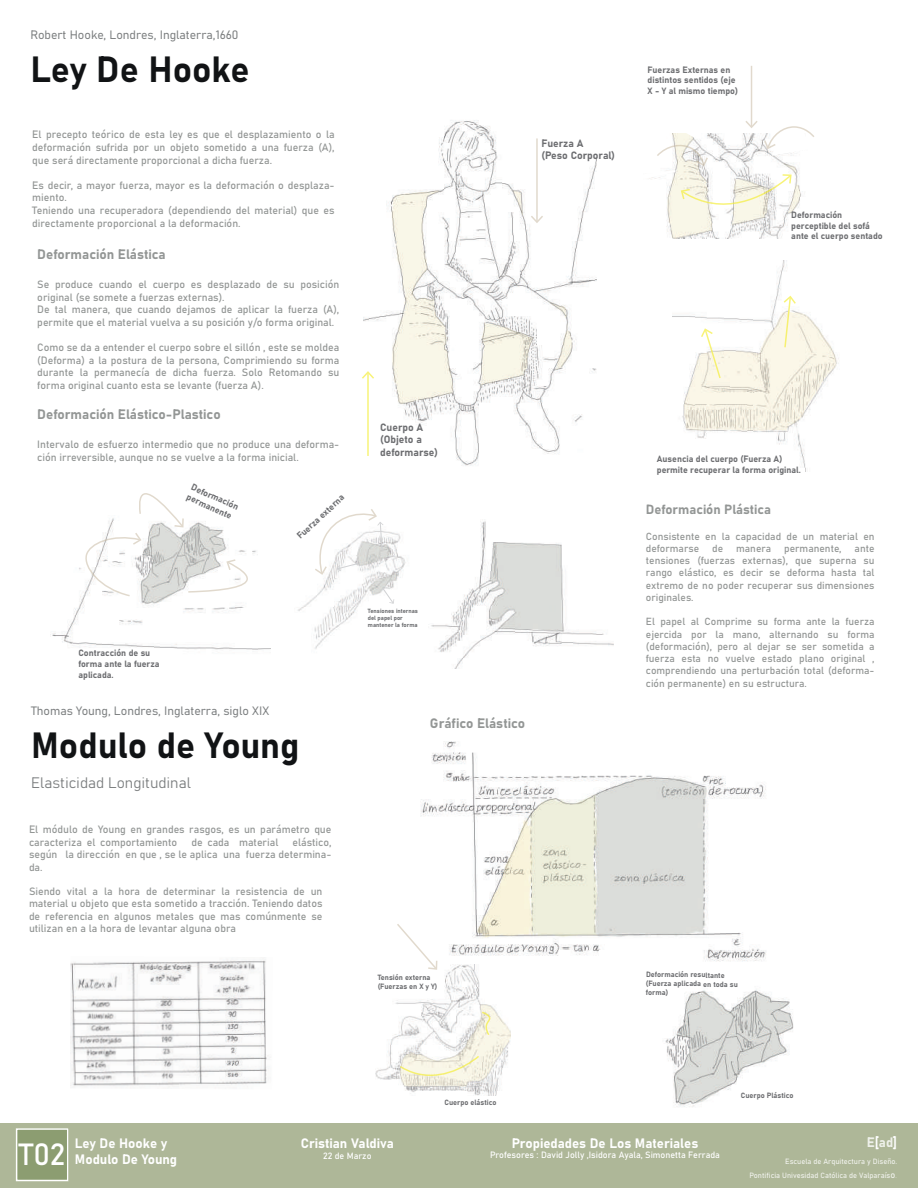
<style>
.page{position:relative;width:918px;height:1188px;background:#fff}
.page>*{position:absolute;margin:0;border:0;box-sizing:border-box;transform-origin:0 0}
.t1{font:36px "Bahnschrift";color:#111315}
.t2{font:30.3px "Bahnschrift";color:#fff}
.t3{font:15px "Bahnschrift";color:#7d8081}
.t4{font:13.5px/16.2px "Bahnschrift";color:#fff}
.t5{font:13.5px "Bahnschrift";color:#939695}
.t6{font:13.5px "Bahnschrift";color:rgb(255 255 255/.8)}
.t7{font:13.05px "Bahnschrift";color:#939695}
.t8{font:12px "Bahnschrift";color:#7d8081}
.t9{font:10.5px/12.6px "Bahnschrift";color:#939695}
.t10{font:10.5px/12.6px "Bahnschrift";color:#6d6e71}
.t11{font:10.2px/12.3px "Bahnschrift";color:#939695;text-align:justify}
.t12{font:9px/10.8px "Bahnschrift";color:#6d6e71}
.t13{font:9px "Bahnschrift";color:#fff}
.t14{font:7.5px/9px "Bahnschrift";letter-spacing:-.005em;color:#6d6e71}
.t15{font:7.5px/13.6px "Bahnschrift";color:rgb(255 255 255/.8);text-align:right}
.t16{font:6px/7.2px "Bahnschrift";color:#6d6e71}
.s1{color:#fff}
.s2{font-size:9.15px}
.s3{font-size:9.15px;color:rgb(255 255 255/.3)}
</style>
<div class="page">
<div style="left:0;top:1124px;width:918px;height:64px;background:#aeb798"></div>
<div style="left:16px;top:1128px;width:52px;height:53px;background:#8c9d71"></div>
<div style="left:16px;top:1128px;width:52px;height:53px;border:2px solid #fff"></div>
<img style="left:364px;top:120px;width:232px;height:346px">
<hr style="left:536px;top:138px;width:2px;height:84px;background:#c3b49b">
<svg style="left:531px;top:216px;width:12px;height:7px"></svg>
<hr style="left:367px;top:373px;width:2px;height:83px;background:#f4ed2f">
<svg style="left:362px;top:371px;width:12px;height:8px"></svg>
<img style="left:672px;top:260px;width:167px;height:212px">
<svg style="left:701px;top:328px;width:20px;height:50px"></svg>
<svg style="left:784px;top:296px;width:12px;height:51px"></svg>
<img style="left:666px;top:205px;width:133px;height:34px">
<hr style="left:751px;top:66px;width:1px;height:61px;background:#c3b49b">
<svg style="left:649px;top:121px;width:165px;height:84px"></svg>
<img style="left:431px;top:521px;width:183px;height:147px">
<img style="left:50px;top:550px;width:220px;height:100px">
<img style="left:421px;top:742px;width:345px;height:220px">
<img style="left:297px;top:531px;width:109px;height:118px">
<svg style="left:381px;top:586px;width:13px;height:18px"></svg>
<svg style="left:297px;top:509px;width:86px;height:66px"></svg>
<img style="left:375px;top:964px;width:136px;height:132px">
<svg style="left:482px;top:1012px;width:8px;height:23px"></svg>
<svg style="left:400px;top:1056px;width:79px;height:20px;background:#f3f0da"></svg>
<svg style="left:397px;top:924px;width:40px;height:46px"></svg>
<img style="left:665px;top:990px;width:128px;height:117px">
<img style="left:70px;top:960px;width:199px;height:126px">
<svg style="left:85px;top:493px;width:163px;height:103px"></svg>
<p class="t8" style="left:30px;top:25px;width:210px">Robert Hooke, Londres, Inglaterra,1660</p>
<h1 class="t1" style="left:30px;top:42px;width:221px">Ley De Hooke</h1>
<p class="t9" style="left:32px;top:128px;width:304px;text-align:justify">El precepto teórico de esta ley es que el desplazamiento o la deformación sufrida por un objeto sometido a una fuerza (A), que será directamente proporcional a dicha fuerza.</p>
<p class="t9" style="left:32px;top:178px;width:304px">Es decir, a mayor fuerza, mayor es la deformación o desplaza&shy;miento.<br>Teniendo una recuperadora (dependiendo del material) que es directamente proporcional a la deformación.</p>
<p class="t5" style="left:37px;top:244px;width:130px">Deformación Elástica</p>
<p class="t9" style="left:37px;top:277px;width:304px">Se produce cuando el cuerpo es desplazado de su posición original (se somete a fuerzas externas).<br>De tal manera, que cuando dejamos de aplicar la fuerza (A), permite que el material vuelva a su posición y/o forma original.</p>
<p class="t9" style="left:37px;top:340px;width:304px;text-align:justify">Como se da a entender el cuerpo sobre el sillón , este se moldea (Deforma) a la postura de la persona, Comprimiendo su forma durante la permanecía de dicha fuerza. Solo Retomando su forma original cuanto esta se levante (fuerza A).</p>
<p class="t5" style="left:37px;top:404px;width:185px">Deformación Elástico-Plastico</p>
<p class="t9" style="left:37px;top:437px;width:304px">Intervalo de esfuerzo intermedio que no produce una deforma&shy;ción irreversible, aunque no se vuelve a la forma inicial.</p>
<p class="t12" style="left:194px;top:481px;width:53px;rotate:24deg">Deformación permanente</p>
<p class="t12" style="left:294px;top:533px;width:62px;rotate:-43deg">Fuerza externa</p>
<p class="t10" style="left:380px;top:420px;width:59px">Cuerpo A (Objeto a deformarse)</p>
<p class="t10" style="left:542px;top:136px;width:75px">Fuerza A<br>(Peso Corporal)</p>
<p class="t12" style="left:78px;top:647px;width:83px">Contracción de su forma ante la fuerza aplicada.</p>
<p class="t8" style="left:31px;top:701px;width:240px">Thomas Young, Londres, Inglaterra, siglo XIX</p>
<h1 class="t1" style="left:31px;top:718px;width:270px">Modulo de Young</h1>
<h3 class="t3" style="left:31px;top:771px;width:161px">Elasticidad Longitudinal</h3>
<p class="t9" style="left:29px;top:822px;width:304px">El módulo de Young en grandes rasgos, es un parámetro que caracteriza el comportamiento</p>
<p class="t9" style="left:29px;top:835px;width:304px;text-align:justify;text-indent:264px">elástico, según la dirección en que , se le aplica una fuerza determina&shy;da.</p>
<p class="t9" style="left:29px;top:884px;width:295px;text-align:justify">Siendo vital a la hora de determinar la resistencia de un material u objeto que esta sometido a tracción. Teniendo datos de referencia en algunos metales que mas comúnmente se utilizan en a la hora de levantar alguna obra</p>
<p class="t9" style="left:191px;top:835px;width:88px">de cada material</p>
<p class="t16" style="left:368px;top:607px;width:52px">Tensiones internas del papel por mantener la forma</p>
<p class="t5" style="left:430px;top:713px;width:97px">Gráfico Elástico</p>
<p class="t14" style="left:378px;top:972px;width:61px">Tensión externa (Fuerzas en X y Y)</p>
<p class="t12" style="left:648px;top:64px;width:92px">Fuerzas Externas en distintos sentidos (eje<br>X - Y al mismo tiempo)</p>
<p class="t12" style="left:791px;top:209px;width:93px">Deformación perceptible del sofá ante el cuerpo sentado</p>
<p class="t12" style="left:657px;top:453px;width:145px">Ausencia del cuerpo (Fuerza A) permite recuperar la forma original.</p>
<p class="t7" style="left:646px;top:499px;width:127px">Deformación Plástica</p>
<p class="t11" style="left:646px;top:529px;width:230px">Consistente en la capacidad de un material en deformarse</p>
<p class="t11" style="left:712px;top:542px;width:12px">de</p>
<p class="t11" style="left:736px;top:542px;width:37px">manera</p>
<p class="t11" style="left:784px;top:542px;width:59px">permanente,</p>
<p class="t11" style="left:646px;top:542px;width:230px;text-indent:209px">ante tensiones (fuerzas externas), que superna su rango elástico, es decir se deforma hasta tal extremo de no poder recuperar sus dimensiones originales.</p>
<p class="t11" style="left:646px;top:615px;width:230px">El papel al Comprime su forma ante la fuerza ejercida por la mano, alternando su forma (deformación), pero al dejar se ser sometida a fuerza esta no vuelve estado plano original , comprendiendo una perturbación total (deforma&shy;ción permanente) en su estructura.</p>
<p class="t14" style="left:646px;top:970px;width:93px">Deformación resultante (Fuerza aplicada en toda su forma)</p>
<p class="t14" style="left:445px;top:1097px;width:53px">Cuerpo elástico</p>
<p class="t14" style="left:741px;top:1091px;width:54px">Cuerpo Plástico</p>
<p class="t4" style="left:512px;top:1134px;width:188px">Propiedades De Los Materiales</p>
<p class="t4" style="left:75px;top:1134px;width:104px">Ley De Hooke y<br>Modulo De Young</p>
<p class="t4" style="left:301px;top:1134px;width:95px">Cristian Valdiva</p>
<h2 class="t2" style="left:19px;top:1132px;width:48px">T02</h2>
<p class="t13" style="left:490px;top:1148px;width:231px">Profesores : David Jolly ,Isidora Ayala, Simonetta Ferrada</p>
<p class="t13" style="left:323px;top:1149px;width:50px">22 de Marzo</p>
<p class="t6" style="left:867px;top:1132px;width:32px">E<span class="s1">[</span>ad<span class="s1">]</span></p>
<p class="t15" style="left:750px;top:1154px;width:149px">Escuela de Arquitectura y Diseño.<br>Pontificia Univesidad Católica de Valparaís<span class="s2">o</span><span class="s3">.</span></p>
</div>
